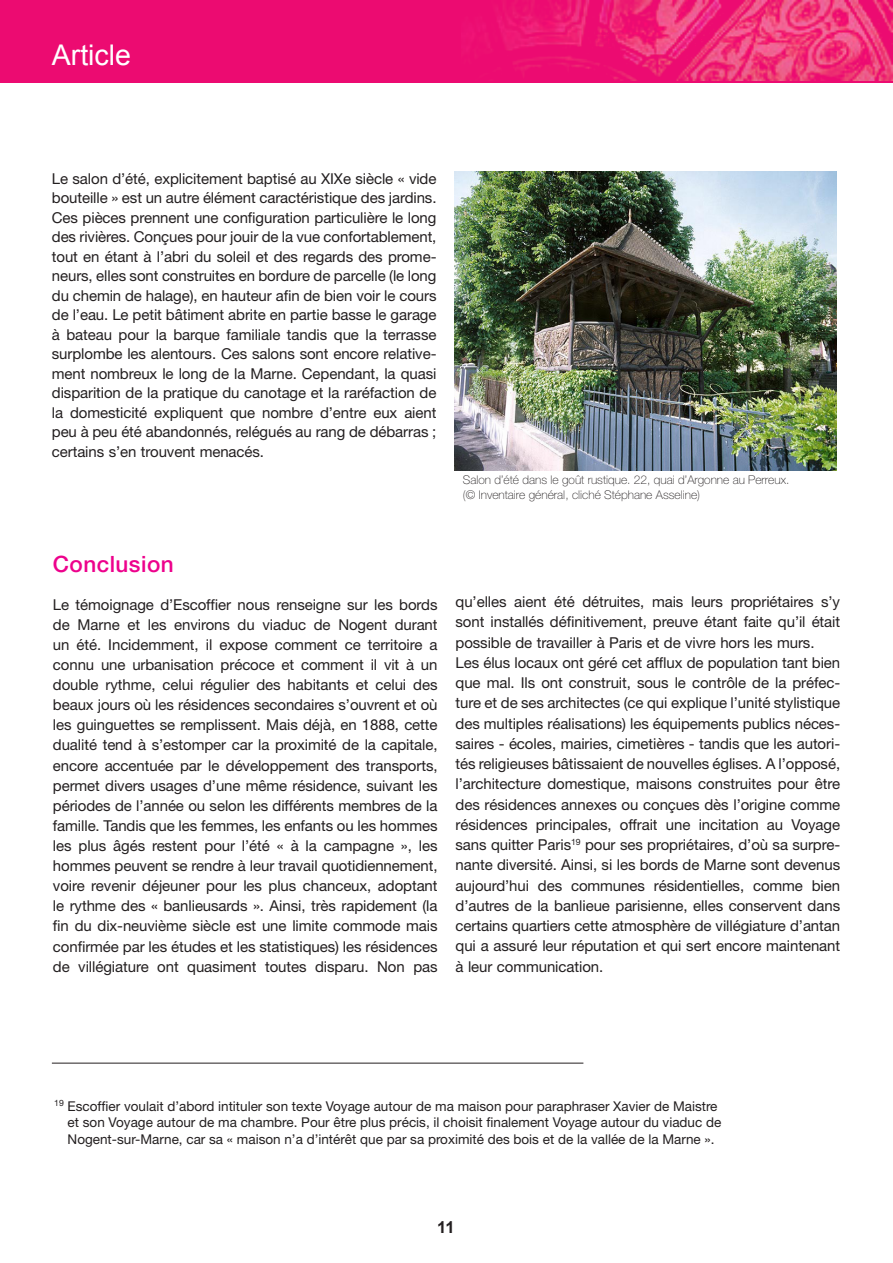
<style>
.page{position:relative;width:893px;height:1263px;background:#fff}
.page>*{position:absolute;margin:0;border:0;box-sizing:border-box;transform-origin:0 0}
.t1{font:28.5px "Arial";color:#fff}
.T1{font:500 22.5px "Helvetica Neue";letter-spacing:.02em;color:#ed028c}
.t2{font:700 16.5px "Arial";color:#231f20}
.TEXTE{font:15px/20.1px "Helvetica Neue";letter-spacing:-.005em;color:#231f20;text-align:justify}
.t3{font:13.5px/16.5px "Helvetica Neue";color:#231f20}
.L2GENDES{font:100 12px "Helvetica Neue";color:#231f20}
</style>
<div class="page">
<div style="left:0;top:0;width:893px;height:82px;background:#ec0b71"></div>
<img style="left:488px;top:0;width:404px;height:81px">
<img style="left:454px;top:172px;width:383px;height:298px">
<hr style="left:52px;top:1063px;width:531px;height:1px;background:#231f20">
<h1 class="t1" style="left:52px;top:37px;width:81px">Article</h1>
<p class="TEXTE" style="left:52px;top:168px;width:386px;line-height:19.5px">Le salon d’été, explicitement baptisé au XIXe siècle « vide bouteille » est un autre élément caractéristique des jardins.<br>Ces pièces prennent une configuration particulière le long des rivières. Conçues pour jouir de la vue confortablement, tout en étant à l’abri du soleil et des regards des prome&shy;neurs, elles sont construites en bordure de parcelle (le long du chemin de halage), en hauteur afin de bien voir le cours de l’eau. Le petit bâtiment abrite en partie basse le garage à bateau pour la barque familiale tandis que la terrasse surplombe les alentours. Ces salons sont encore relative&shy;ment nombreux le long de la Marne. Cependant, la quasi disparition de la pratique du canotage et la raréfaction de la domesticité expliquent que nombre d’entre eux aient peu à peu été abandonnés, relégués au rang de débarras ; certains s’en trouvent menacés.</p>
<p class="L2GENDES" style="left:463px;top:473px;width:328px">Salon d’été dans le goût rustique. 22, quai d’Argonne au Perreux.</p>
<p class="L2GENDES" style="left:463px;top:488px;width:239px">(© Inventaire général, cliché Stéphane Asseline)</p>
<p class="T1" style="left:53px;top:551px;width:122px">Conclusion</p>
<p class="TEXTE" style="left:53px;top:594px;width:386px">Le témoignage d’Escoffier nous renseigne sur les bords de Marne et les environs du viaduc de Nogent durant un été. Incidemment, il expose comment ce territoire a connu une urbanisation précoce et comment il vit à un double rythme, celui régulier des habitants et celui des beaux jours où les résidences secondaires s’ouvrent et où les guinguettes se remplissent. Mais déjà, en 1888, cette dualité tend à s’estomper car la proximité de la capitale, encore accentuée par le développement des transports, permet divers usages d’une même résidence, suivant les périodes de l’année ou selon les différents membres de la famille. Tandis que les femmes, les enfants ou les hommes les plus âgés restent pour l’été « à la campagne », les hommes peuvent se rendre à leur travail quotidiennement, voire revenir déjeuner pour les plus chanceux, adoptant le rythme des « banlieusards ». Ainsi, très rapidement (la fin du dix-neuvième siècle est une limite commode mais confirmée par les études et les statistiques) les résidences de villégiature ont quasiment toutes disparu. Non pas</p>
<p class="TEXTE" style="left:456px;top:592px;width:386px">qu’elles aient été détruites, mais leurs propriétaires s’y sont installés définitivement, preuve étant faite qu’il était possible de travailler à Paris et de vivre hors les murs.</p>
<p class="TEXTE" style="left:456px;top:652px;width:386px">Les élus locaux ont géré cet afflux de population tant bien que mal. Ils ont construit, sous le contrôle de la préfec&shy;ture et de ses architectes (ce qui explique l’unité stylistique des multiples réalisations) les équipements publics néces&shy;saires - écoles, mairies, cimetières - tandis que les autori&shy;tés religieuses bâtissaient de nouvelles églises. A l’opposé, l’architecture domestique, maisons construites pour être des résidences annexes ou conçues dès l’origine comme résidences principales, offrait une incitation au Voyage sans quitter Paris<sup>19</sup> pour ses propriétaires, d’où sa surpre&shy;nante diversité. Ainsi, si les bords de Marne sont devenus aujourd’hui des communes résidentielles, comme bien d’autres de la banlieue parisienne, elles conservent dans certains quartiers cette atmosphère de villégiature d’antan qui a assuré leur réputation et qui sert encore maintenant à leur communication.</p>
<p class="t3" style="left:68px;top:1098px;width:655px;text-indent:-13px"><sup>19</sup> Escoffier voulait d’abord intituler son texte Voyage autour de ma maison pour paraphraser Xavier de Maistre et son Voyage autour de ma chambre. Pour être plus précis, il choisit finalement Voyage autour du viaduc de<br>Nogent-sur-Marne, car sa « maison n’a d’intérêt que par sa proximité des bois et de la vallée de la Marne ».</p>
<p class="t2" style="left:437px;top:1216px;width:19px">11</p>
</div>
